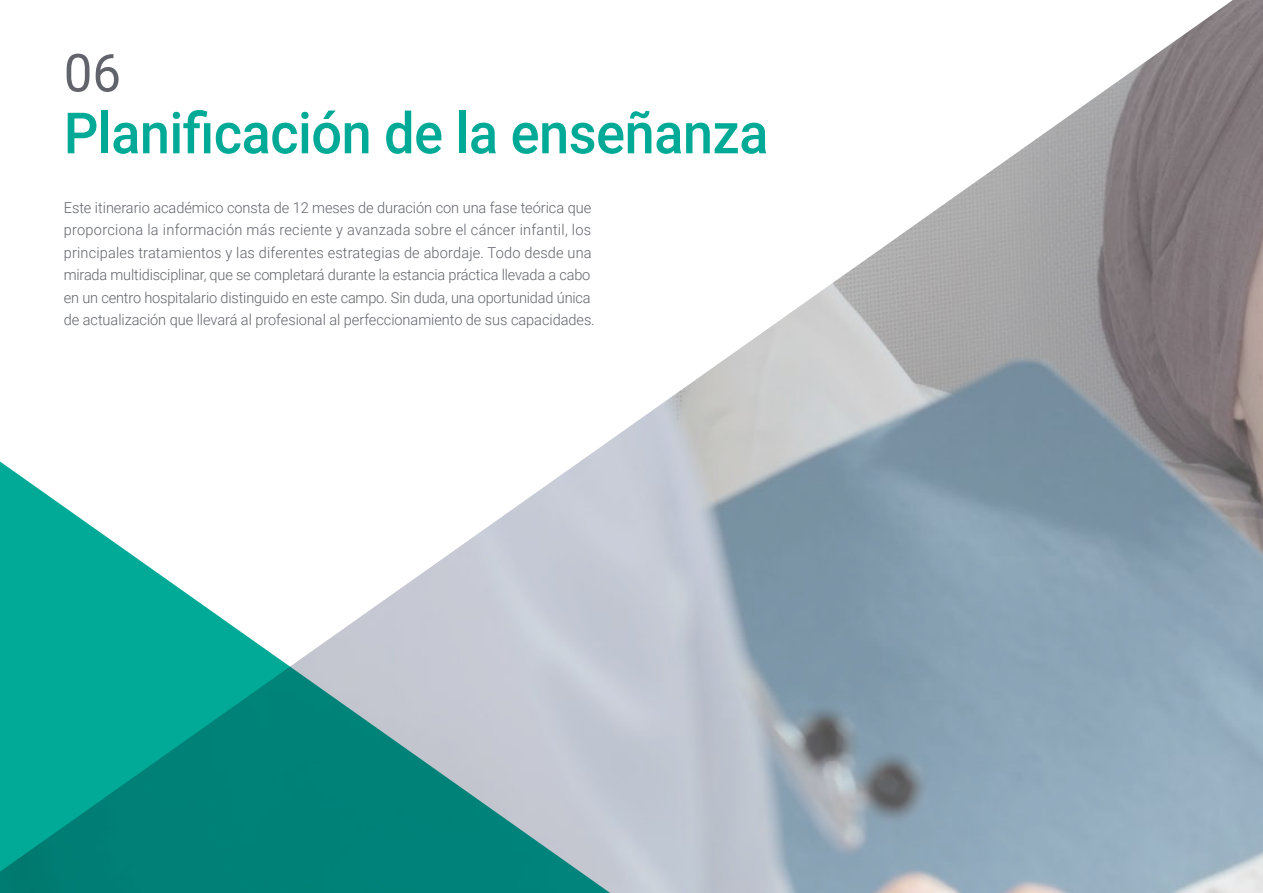
<style>
.page{position:relative;width:1263px;height:893px;background:#fff}
.page>*{position:absolute;margin:0;border:0;box-sizing:border-box;transform-origin:0 0}
.t1{font:500 57px "Roboto";letter-spacing:-.01em;color:#00aa97;scale:.95 1}
.t2{font:52.5px "Roboto";color:#61646a}
.t3{font:300 15px/22.5px "Roboto";letter-spacing:-.005em;color:#61646a}
</style>
<div class="page">
<img style="left:602px;top:0;width:661px;height:893px">
<svg style="left:0;top:446px;width:640px;height:447px"></svg>
<h2 class="t2" style="left:64px;top:36px;width:59px">06</h2>
<h1 class="t1" style="left:64px;top:93px;width:743px">Planificación de la enseñanza</h1>
<p class="t3" style="left:64px;top:196px;width:532px">Este itinerario académico consta de 12 meses de duración con una fase teórica que proporciona la información más reciente y avanzada sobre el cáncer infantil, los principales tratamientos y las diferentes estrategias de abordaje. Todo desde una mirada multidisciplinar, que se completará durante la estancia práctica llevada a cabo en un centro hospitalario distinguido en este campo. Sin duda, una oportunidad única de actualización que llevará al profesional al perfeccionamiento de sus capacidades.</p>
</div>
